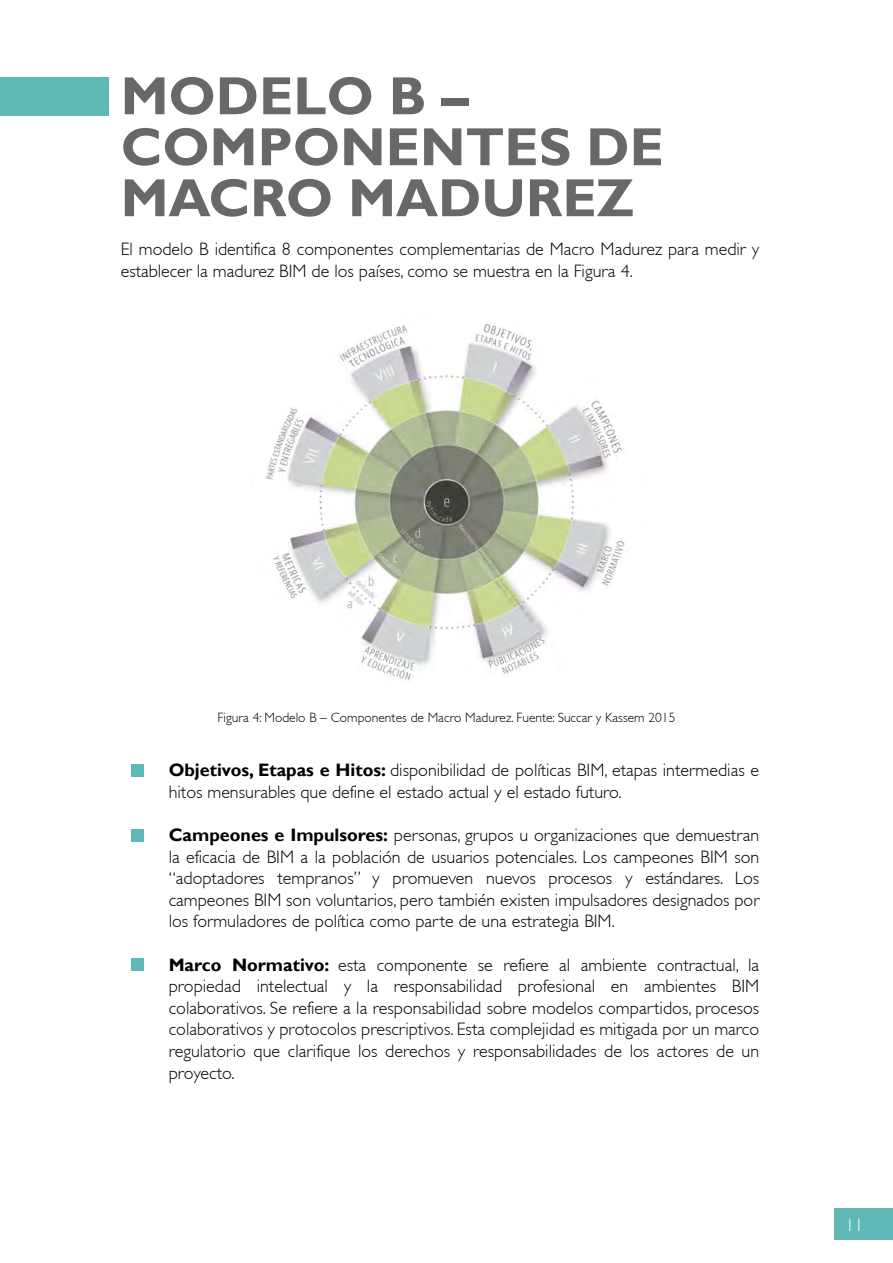
<style>
.page{position:relative;width:893px;height:1263px;background:#fff}
.page>*{position:absolute;margin:0;border:0;box-sizing:border-box;transform-origin:0 0}
.t1{font:700 54px/51px "Gill Sans";color:#686868}
.t2{font:300 18px/21.6px "Gill Sans";color:#000}
.t3{font:300 18px "Gill Sans";color:#fff}
.t4{font:300 13.5px "Gill Sans";color:#000}
.s1{font-weight:700}
</style>
<div class="page">
<div style="left:131px;top:764px;width:12px;height:13px;background:#60b8b6"></div>
<div style="left:131px;top:829px;width:12px;height:12px;background:#60b8b6"></div>
<div style="left:131px;top:958px;width:12px;height:12px;background:#60b8b6"></div>
<div style="left:0;top:77px;width:109px;height:39px;background:#60b8b6"></div>
<img style="left:265px;top:323px;width:360px;height:358px">
<div style="left:834px;top:1209px;width:59px;height:31px;background:#60b8b6"></div>
<h1 class="t1" style="left:121px;top:72px;width:545px">MODELO B –<br>COMPONENTES DE<br>MACRO MADUREZ</h1>
<p class="t2" style="left:121px;top:238px;width:640px">El modelo B identifica 8 componentes complementarias de Macro Madurez para medir y establecer la madurez BIM de los países, como se muestra en la Figura 4.</p>
<p class="t4" style="left:218px;top:710px;width:459px">Figura 4: Modelo B – Componentes de Macro Madurez. Fuente: Succar y Kassem 2015</p>
<p class="t2" style="left:169px;top:759px;width:592px"><span class="s1">Objetivos, Etapas e Hitos:</span> disponibilidad de políticas BIM, etapas intermedias e hitos mensurables que define el estado actual y el estado futuro.</p>
<p class="t2" style="left:169px;top:824px;width:592px;text-align:justify"><span class="s1">Campeones e Impulsores:</span> personas, grupos u organizaciones que demuestran la eficacia de BIM a la población de usuarios potenciales. Los campeones BIM son “adoptadores tempranos” y promueven nuevos procesos y estándares. Los campeones BIM son voluntarios, pero también existen impulsadores designados por los formuladores de política como parte de una estrategia BIM.</p>
<p class="t2" style="left:169px;top:954px;width:592px;text-align:justify"><span class="s1">Marco Normativo:</span> esta componente se refiere al ambiente contractual, la propiedad intelectual y la responsabilidad profesional en ambientes BIM colaborativos. Se refiere a la responsabilidad sobre modelos compartidos, procesos colaborativos y protocolos prescriptivos. Esta complejidad es mitigada por un marco regulatorio que clarifique los derechos y responsabilidades de los actores de un proyecto.</p>
<p class="t3" style="left:845px;top:1215px;width:19px">11</p>
</div>
